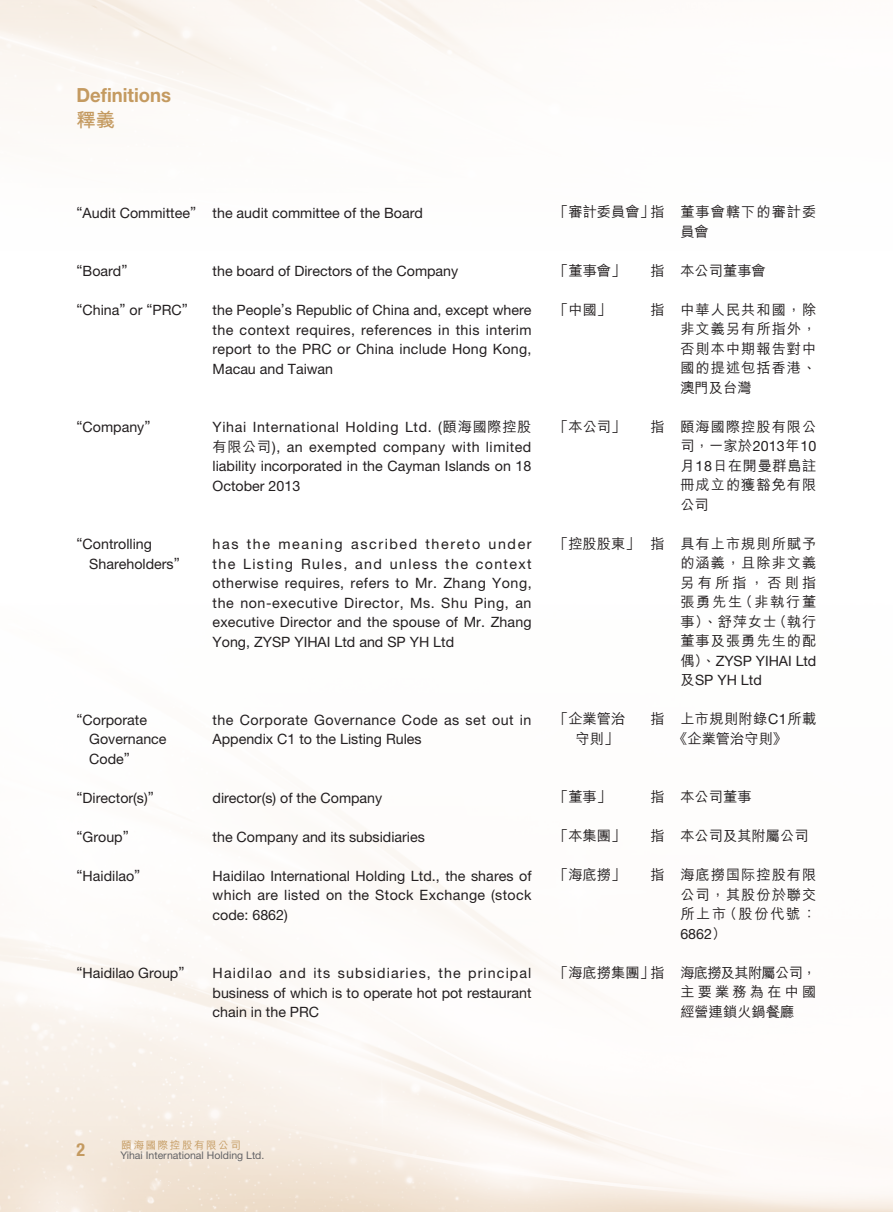
<style>
.page{position:relative;width:893px;height:1212px;background:#fff}
.page>*{position:absolute;margin:0;border:0;box-sizing:border-box;transform-origin:0 0}
.t1{font:700 19.5px "Helvetica Neue LT Std";color:#c49a60;scale:.95 1}
.t2{font:700 19.5px "M Hei HK";color:#c49a60}
.t3{font:700 condensed 18px "Helvetica Neue LT Std";color:#c49a60}
.t4{font:14.25px/19.5px "Helvetica Neue LT Std";color:#231f20;text-align:justify}
.t5{font:500 14.25px/19.5px "M Hei HK";letter-spacing:.07em;color:#231f20;text-align:justify}
.t6{font:14.25px/19.5px "Helvetica Neue LT Std";letter-spacing:.035em;color:#231f20}
.t7{font:500 14.25px/19.5px "M Hei HK";letter-spacing:.02em;color:#231f20;text-align:center}
.t8{font:500 14.25px "M Hei HK";color:#231f20}
.t9{font:10.5px "Helvetica Neue LT Std";color:#636366}
.t10{font:500 10.5px "M Hei HK";letter-spacing:.15em;color:#c49a60}
.s1{font-family:"M Hei HK";font-weight:500}
.s2{font-family:"Helvetica Neue LT Std";font-weight:400}
.s3{font-family:"M Hei HKS"}
</style>
<div class="page">
<h1 class="t1" style="left:76px;top:83px;width:101px">Definitions</h1>
<h1 class="t2" style="left:76px;top:105px;width:40px">釋義</h1>
<p class="t4" style="left:77px;top:203px;width:348px">“Audit Committee” the audit committee of the Board</p>
<p class="t4" style="left:77px;top:261px;width:52px">“Board”</p>
<p class="t4" style="left:213px;top:261px;width:247px">the board of Directors of the Company</p>
<p class="t4" style="left:77px;top:300px;width:113px">“China” or “PRC”</p>
<p class="t4" style="left:213px;top:300px;width:321px">the People’s Republic of China and, except where the context requires, references in this interim report to the PRC or China include Hong Kong, Macau and Taiwan</p>
<p class="t4" style="left:77px;top:417px;width:75px">“Company”</p>
<p class="t4" style="left:213px;top:417px;width:320px">Yihai International Holding Ltd. (<span class="s1">頤海國際控股有限公司</span>), an exempted company with limited liability incorporated in the Cayman Islands on 18<br>October 2013</p>
<p class="t4" style="left:89px;top:534px;width:92px;text-indent:-13px">“Controlling<br>Shareholders”</p>
<p class="t4" style="left:213px;top:534px;width:321px">has the meaning ascribed thereto under the Listing Rules, and unless the context otherwise requires, refers to Mr. Zhang Yong, the non-executive Director, Ms. Shu Ping, an executive Director and the spouse of Mr. Zhang Yong, ZYSP YIHAI Ltd and SP YH Ltd</p>
<p class="t4" style="left:89px;top:709px;width:79px;text-align:left;text-indent:-13px">“Corporate<br>Governance<br>Code”</p>
<p class="t6" style="left:213px;top:709px;width:320px">the Corporate Governance Code as set out in<br>Appendix C1 to the Listing Rules</p>
<p class="t4" style="left:77px;top:787px;width:79px">“Director(s)”</p>
<p class="t4" style="left:213px;top:787px;width:171px">director(s) of the Company</p>
<p class="t4" style="left:77px;top:826px;width:54px">“Group”</p>
<p class="t4" style="left:213px;top:826px;width:214px">the Company and its subsidiaries</p>
<p class="t4" style="left:77px;top:865px;width:65px">“Haidilao”</p>
<p class="t4" style="left:213px;top:865px;width:321px">Haidilao International Holding Ltd., the shares of which are listed on the Stock Exchange (stock code: 6862)</p>
<p class="t4" style="left:77px;top:963px;width:109px">“Haidilao Group”</p>
<p class="t4" style="left:213px;top:963px;width:320px">Haidilao and its subsidiaries, the principal business of which is to operate hot pot restaurant chain in the PRC</p>
<p class="t5" style="left:680px;top:201px;width:138px;text-indent:-126px">「審計委員會」指 董事會轄下的審計委員會</p>
<p class="t5" style="left:554px;top:260px;width:73px">「董事會」</p>
<p class="t5" style="left:651px;top:260px;width:117px">指 本公司董事會</p>
<p class="t5" style="left:554px;top:299px;width:58px">「中國」</p>
<p class="t5" style="left:680px;top:299px;width:138px;text-indent:-30px">指 中華人民共和國，除非文義另有所指外，否則本中期報告對中國的提述包括香港、澳門及台灣</p>
<p class="t5" style="left:554px;top:416px;width:73px">「本公司」</p>
<p class="t5" style="left:680px;top:416px;width:138px;text-indent:-30px">指 頤海國際控股有限公司，一家於<span class="s2">2013</span>年<span class="s2">10</span>月<span class="s2">18</span>日在開曼群島註冊成立的獲豁免有限公司</p>
<p class="t5" style="left:680px;top:533px;width:138px;text-indent:-126px">「控股股東」 指 具有上市規則所賦予的涵義，且除非文義另有所指，否則指張勇先生（非執行董事）、舒萍女士（執行董事及張勇先生的配</p>
<p class="t4" style="left:680px;top:651px;width:138px"><span class="s1">偶）、</span>ZYSP YIHAI Ltd<span class="s1">及</span>SP YH Ltd</p>
<p class="t5" style="left:575px;top:708px;width:51px;text-indent:-21px">「企業管治守則」</p>
<p class="t7" style="left:651px;top:708px;width:167px">指 上市規則附錄<span class="s2">C1</span>所載《企業管治守則》</p>
<p class="t5" style="left:554px;top:786px;width:58px">「董事」</p>
<p class="t5" style="left:651px;top:786px;width:103px">指 本公司董事</p>
<p class="t5" style="left:554px;top:825px;width:73px">「本集團」</p>
<p class="t8" style="left:651px;top:826px;width:160px">指 本公司及其附屬公司</p>
<p class="t5" style="left:554px;top:864px;width:73px">「海底撈」</p>
<p class="t5" style="left:680px;top:864px;width:138px;text-indent:-30px">指 海底撈<span class="s3">國際</span>控股有限公司，其股份於聯交所上市（股份代號：</p>
<p class="t4" style="left:680px;top:924px;width:47px">6862<span class="s1">）</span></p>
<p class="t5" style="left:680px;top:962px;width:138px;text-indent:-126px">「海底撈集團」指 海底撈及其附屬公司，主要業務為在中國經營連鎖火鍋餐廳</p>
<p class="t3" style="left:77px;top:1138px;width:10px">2</p>
<p class="t10" style="left:122px;top:1137px;width:121px">頤海國際控股有限公司</p>
<p class="t9" style="left:120px;top:1149px;width:146px">Yihai International Holding Ltd.</p>
</div>
